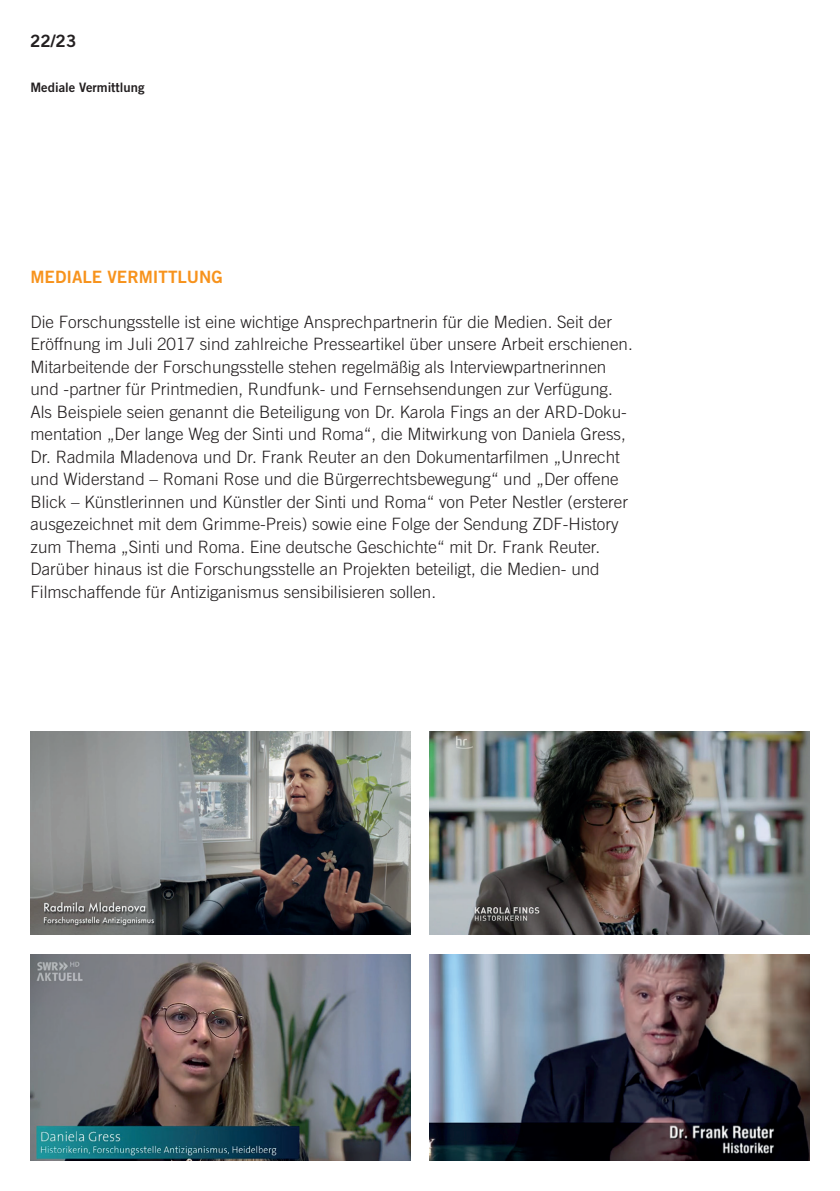
<style>
.page{position:relative;width:840px;height:1191px;background:#fff}
.page>*{position:absolute;margin:0;border:0;box-sizing:border-box;transform-origin:0 0}
.t1{font:300 17px/22.6px "Trade Gothic LT Pro";color:#231f20}
.t2{font:17px "Trade Gothic LT Std Bd 2";color:#f7931d}
.t3{font:17px "Trade Gothic LT Pro Bd 2";color:#231f20}
.t4{font:13px "Trade Gothic LT Pro Bd 2";color:#231f20}
</style>
<div class="page">
<img style="left:429px;top:732px;width:380px;height:202px">
<img style="left:30px;top:732px;width:380px;height:202px">
<img style="left:30px;top:954px;width:380px;height:207px">
<img style="left:429px;top:954px;width:380px;height:207px">
<p class="t3" style="left:30px;top:30px;width:48px">22/23</p>
<p class="t4" style="left:30px;top:79px;width:115px">Mediale Vermittlung</p>
<p class="t2" style="left:30px;top:266px;width:194px">MEDIALE VERMITTLUNG</p>
<p class="t1" style="left:30px;top:310px;width:603px">Die Forschungsstelle ist eine wichtige Ansprechpartnerin für die Medien. Seit der Eröffnung im Juli 2017 sind zahlreiche Presseartikel über unsere Arbeit erschienen.<br>Mitarbeitende der Forschungsstelle stehen regelmäßig als Interviewpartnerinnen und -partner für Printmedien, Rundfunk- und Fernsehsendungen zur Verfügung.<br>Als Beispiele seien genannt die Beteiligung von Dr. Karola Fings an der ARD-Doku&shy;mentation „Der lange Weg der Sinti und Roma“, die Mitwirkung von Daniela Gress, Dr. Radmila Mladenova und Dr. Frank Reuter an den Dokumentarfilmen „Unrecht und Widerstand – Romani Rose und die Bürgerrechtsbewegung“ und „Der offene Blick – Künstlerinnen und Künstler der Sinti und Roma“ von Peter Nestler (ersterer ausgezeichnet mit dem Grimme-Preis) sowie eine Folge der Sendung ZDF-History zum Thema „Sinti und Roma. Eine deutsche Geschichte“ mit Dr. Frank Reuter.<br>Darüber hinaus ist die Forschungsstelle an Projekten beteiligt, die Medien- und Filmschaffende für Antiziganismus sensibilisieren sollen.</p>
</div>
